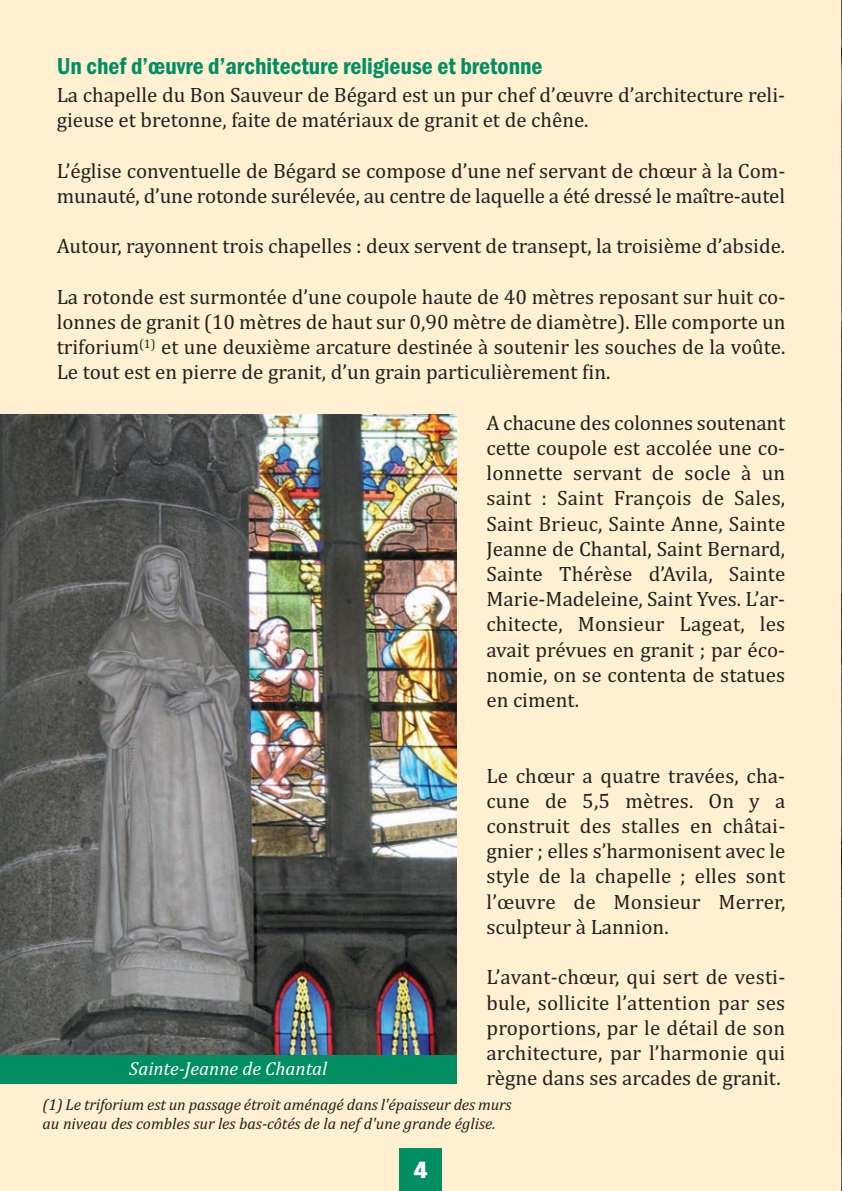
<style>
.page{position:relative;width:842px;height:1191px;background:#fef0d0}
.page>*{position:absolute;margin:0;border:0;box-sizing:border-box;transform-origin:0 0}
.t1{font:600 condensed 24px "Franklin Gothic";color:#008e62}
.t2{font:800 24px "Pluto Cond";color:#fff}
.t3{font:21px/25.2px "Cambria";color:#231f20;text-align:justify}
.t4{font:italic 19px "Cambria";color:#fff}
.t5{font:italic 16px/19.2px "Cambria";letter-spacing:-.005em;color:#231f20}
</style>
<div class="page">
<div style="left:400px;top:1148px;width:42px;height:43px;background:#008e62"></div>
<img style="left:841px;top:0;width:1px;height:1191px">
<img style="left:0;top:414px;width:456px;height:641px">
<div style="left:0;top:1055px;width:456px;height:29px;background:#008e62"></div>
<p class="t1" style="left:57px;top:51px;width:487px">Un chef d’œuvre d’architecture religieuse et bretonne</p>
<p class="t3" style="left:57px;top:82px;width:730px">La chapelle du Bon Sauveur de Bégard est un pur chef d’œuvre d’architecture reli&shy;gieuse et bretonne, faite de matériaux de granit et de chêne.</p>
<p class="t3" style="left:57px;top:158px;width:730px">L’église conventuelle de Bégard se compose d’une nef servant de chœur à la Com&shy;munauté, d’une rotonde surélevée, au centre de laquelle a été dressé le maître-autel</p>
<p class="t3" style="left:57px;top:233px;width:730px">Autour, rayonnent trois chapelles : deux servent de transept, la troisième d’abside.</p>
<p class="t3" style="left:57px;top:284px;width:730px">La rotonde est surmontée d’une coupole haute de 40 mètres reposant sur huit co&shy;lonnes de granit (10 mètres de haut sur 0,90 mètre de diamètre). Elle comporte un triforium<sup>(1)</sup> et une deuxième arcature destinée à soutenir les souches de la voûte.<br>Le tout est en pierre de granit, d’un grain particulièrement fin.</p>
<p class="t3" style="left:486px;top:410px;width:300px">A chacune des colonnes soutenant cette coupole est accolée une co&shy;lonnette servant de socle à un saint : Saint François de Sales, Saint Brieuc, Sainte Anne, Sainte Jeanne de Chantal, Saint Bernard, Sainte Thérèse d’Avila, Sainte Marie-Madeleine, Saint Yves. L’ar&shy;chitecte, Monsieur Lageat, les avait prévues en granit ; par éco&shy;nomie, on se contenta de statues en ciment.</p>
<p class="t3" style="left:486px;top:762px;width:300px">Le chœur a quatre travées, cha&shy;cune de 5,5 mètres. On y a construit des stalles en châtai&shy;gnier ; elles s’harmonisent avec le style de la chapelle ; elles sont l’œuvre de Monsieur Merrer, sculpteur à Lannion.</p>
<p class="t3" style="left:486px;top:964px;width:300px">L’avant-chœur, qui sert de vesti&shy;bule, sollicite l’attention par ses proportions, par le détail de son architecture, par l’harmonie qui règne dans ses arcades de granit.</p>
<p class="t4" style="left:129px;top:1057px;width:199px">Sainte-Jeanne de Chantal</p>
<p class="t5" style="left:43px;top:1094px;width:471px">(1) Le triforium est un passage étroit aménagé dans l'épaisseur des murs au niveau des combles sur les bas-côtés de la nef d'une grande église.</p>
<p class="t2" style="left:414px;top:1160px;width:16px">4</p>
</div>
